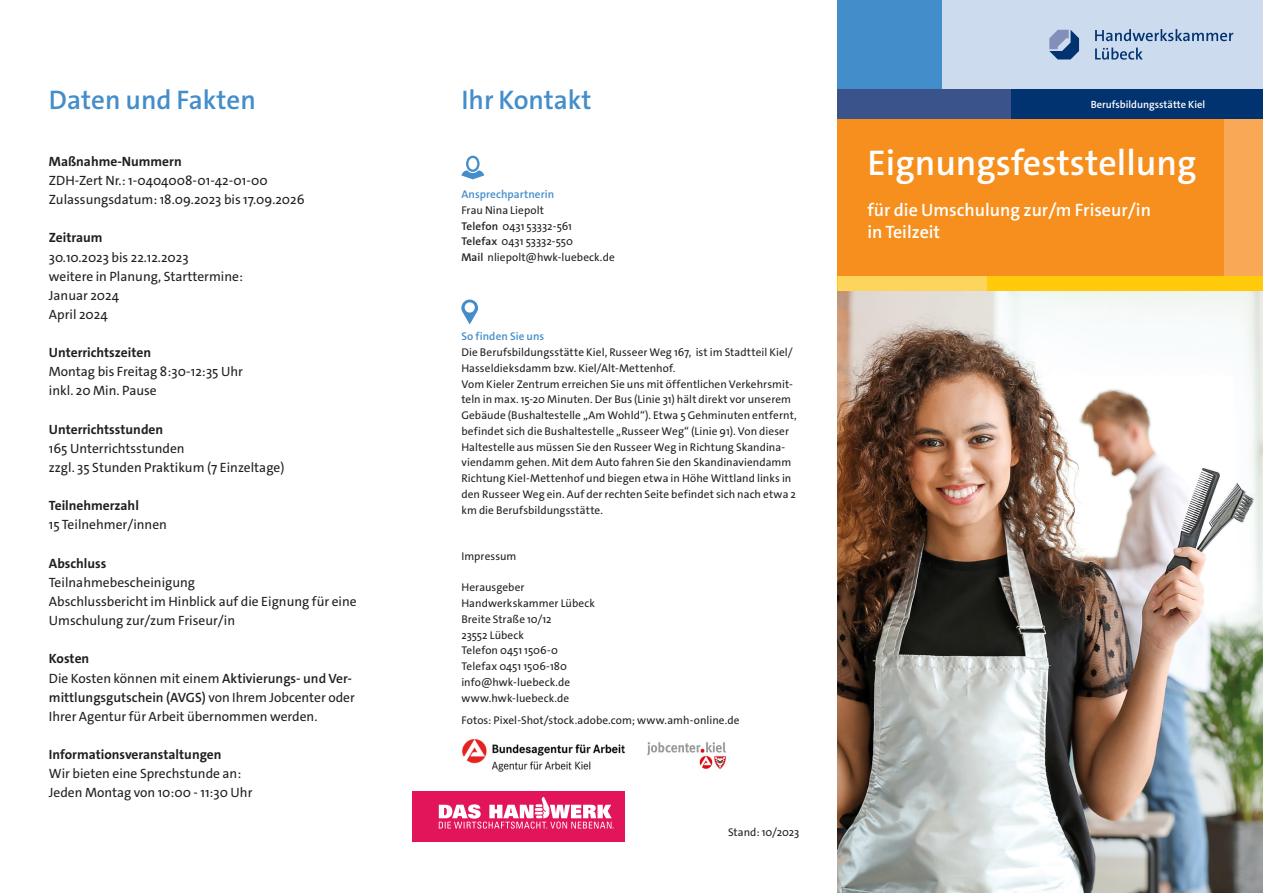
<style>
.page{position:relative;width:1263px;height:893px;background:#fff}
.page>*{position:absolute;margin:0;border:0;box-sizing:border-box;transform-origin:0 0}
.DIN_lang_Titel_24pt{font:600 36px "The Sans C4 s";color:#fff}
.DIN_lang_Überschrift_18pt{font:600 27px "The Sans C4 s";color:#448dcb}
.DIN_lang_Untertitel_12pt{font:600 18px "The Sans C4 s";color:#fff}
.DIN_lang_Fließtext_Flattersatz_9pt{font:13.5px/19.2px "The Sans C4 s";color:#231f20}
.DIN_lang_Überschrift_9pt{font:700 13.5px "The Sans C4 s";color:#231f20}
.DIN_lang_Marginaltext_7_5pt{font:11.25px/15.8px "The Sans C4 s";letter-spacing:.005em;color:#231f20}
.DIN_lang_Marginaltext_7_5pt-2{font:600 11.25px "The Sans C4 s";letter-spacing:.01em;color:#448dcb}
.DIN_lang_Akademie_Bezeichnung{font:600 10.5px "The Sans C4 s";color:#fff}
.s1{font-weight:600}
</style>
<div class="page">
<div style="left:838px;top:119px;width:425px;height:158px;background:#f68f1e"></div>
<div style="left:838px;top:0;width:425px;height:89px;background:#cddbef"></div>
<div style="left:1225px;top:119px;width:38px;height:158px;background:#f9a855"></div>
<img style="left:838px;top:291px;width:425px;height:602px">
<div style="left:838px;top:0;width:104px;height:89px;background:#448dcb"></div>
<div style="left:838px;top:276px;width:425px;height:15px;background:#feca0a"></div>
<div style="left:838px;top:89px;width:425px;height:30px;background:#013371"></div>
<div style="left:838px;top:89px;width:173px;height:30px;background:#3a548b"></div>
<div style="left:838px;top:276px;width:148px;height:15px;background:#fed55c"></div>
<svg style="left:1049px;top:29px;width:184px;height:31px"></svg>
<div style="left:412px;top:791px;width:213px;height:51px;background:#e3155a"></div>
<svg style="left:439px;top:797px;width:174px;height:32px"></svg>
<svg style="left:461px;top:156px;width:23px;height:23px"></svg>
<svg style="left:461px;top:300px;width:17px;height:24px"></svg>
<img style="left:462px;top:739px;width:163px;height:33px">
<img style="left:647px;top:742px;width:80px;height:27px">
<p class="DIN_lang_Überschrift_18pt" style="left:49px;top:83px;width:208px">Daten und Fakten</p>
<p class="DIN_lang_Überschrift_9pt" style="left:49px;top:153px;width:134px">Maßnahme-Nummern</p>
<p class="DIN_lang_Fließtext_Flattersatz_9pt" style="left:49px;top:171px;width:220px">ZDH-Zert Nr.: 1-0404008-01-42-01-00</p>
<p class="DIN_lang_Fließtext_Flattersatz_9pt" style="left:49px;top:190px;width:257px">Zulassungsdatum: 18.09.2023 bis 17.09.2026</p>
<p class="DIN_lang_Überschrift_9pt" style="left:49px;top:229px;width:55px">Zeitraum</p>
<p class="DIN_lang_Fließtext_Flattersatz_9pt" style="left:49px;top:247px;width:141px">30.10.2023 bis 22.12.2023</p>
<p class="DIN_lang_Fließtext_Flattersatz_9pt" style="left:49px;top:267px;width:195px">weitere in Planung, Starttermine:<br>Januar 2024</p>
<p class="DIN_lang_Fließtext_Flattersatz_9pt" style="left:49px;top:305px;width:60px">April 2024</p>
<p class="DIN_lang_Überschrift_9pt" style="left:49px;top:344px;width:104px">Unterrichtszeiten</p>
<p class="DIN_lang_Fließtext_Flattersatz_9pt" style="left:49px;top:362px;width:196px">Montag bis Freitag 8:30-12:35 Uhr</p>
<p class="DIN_lang_Fließtext_Flattersatz_9pt" style="left:49px;top:381px;width:109px">inkl. 20 Min. Pause</p>
<p class="DIN_lang_Überschrift_9pt" style="left:49px;top:420px;width:116px">Unterrichtsstunden</p>
<p class="DIN_lang_Fließtext_Flattersatz_9pt" style="left:49px;top:439px;width:137px">165 Unterrichtsstunden</p>
<p class="DIN_lang_Fließtext_Flattersatz_9pt" style="left:49px;top:458px;width:237px">zzgl. 35 Stunden Praktikum (7 Einzeltage)</p>
<p class="DIN_lang_Überschrift_9pt" style="left:49px;top:497px;width:92px">Teilnehmerzahl</p>
<p class="DIN_lang_Fließtext_Flattersatz_9pt" style="left:49px;top:515px;width:120px">15 Teilnehmer/innen</p>
<p class="DIN_lang_Überschrift_9pt" style="left:49px;top:554px;width:59px">Abschluss</p>
<p class="DIN_lang_Fließtext_Flattersatz_9pt" style="left:49px;top:573px;width:148px">Teilnahmebescheinigung</p>
<p class="DIN_lang_Fließtext_Flattersatz_9pt" style="left:49px;top:592px;width:309px">Abschlussbericht im Hinblick auf die Eignung für eine<br>Umschulung zur/zum Friseur/in</p>
<p class="DIN_lang_Überschrift_9pt" style="left:49px;top:650px;width:42px">Kosten</p>
<p class="DIN_lang_Fließtext_Flattersatz_9pt" style="left:49px;top:668px;width:308px">Die Kosten können mit einem <span class="s1">Aktivierungs- und Ver&shy;mittlungsgutschein (AVGS)</span> von Ihrem Jobcenter oder<br>Ihrer Agentur für Arbeit übernommen werden.</p>
<p class="DIN_lang_Überschrift_9pt" style="left:49px;top:746px;width:174px">Informationsveranstaltungen</p>
<p class="DIN_lang_Fließtext_Flattersatz_9pt" style="left:49px;top:764px;width:194px">Wir bieten eine Sprechstunde an:</p>
<p class="DIN_lang_Fließtext_Flattersatz_9pt" style="left:49px;top:783px;width:205px">Jeden Montag von 10:00 - 11:30 Uhr</p>
<p class="DIN_lang_Überschrift_18pt" style="left:461px;top:83px;width:132px">Ihr Kontakt</p>
<p class="DIN_lang_Marginaltext_7_5pt-2" style="left:461px;top:187px;width:94px">Ansprechpartnerin</p>
<p class="DIN_lang_Marginaltext_7_5pt" style="left:461px;top:202px;width:84px">Frau Nina Liepolt</p>
<p class="DIN_lang_Marginaltext_7_5pt" style="left:461px;top:218px;width:112px"><span class="s1">Telefon</span> 0431 53332-561</p>
<p class="DIN_lang_Marginaltext_7_5pt" style="left:461px;top:234px;width:113px"><span class="s1">Telefax</span> 0431 53332-550</p>
<p class="DIN_lang_Marginaltext_7_5pt" style="left:461px;top:249px;width:155px"><span class="s1">Mail</span> nliepolt@hwk-luebeck.de</p>
<p class="DIN_lang_Marginaltext_7_5pt-2" style="left:461px;top:329px;width:84px">So finden Sie uns</p>
<p class="DIN_lang_Marginaltext_7_5pt" style="left:461px;top:345px;width:333px">Die Berufsbildungsstätte Kiel, Russeer Weg 167, ist im Stadtteil Kiel/<br>Hasseldieksdamm bzw. Kiel/Alt-Mettenhof.</p>
<p class="DIN_lang_Marginaltext_7_5pt" style="left:461px;top:376px;width:337px">Vom Kieler Zentrum erreichen Sie uns mit öffentlichen Verkehrsmit&shy;teln in max. 15-20 Minuten. Der Bus (Linie 31) hält direkt vor unserem Gebäude (Bushaltestelle „Am Wohld“). Etwa 5 Gehminuten entfernt, befindet sich die Bushaltestelle „Russeer Weg“ (Linie 91). Von dieser Haltestelle aus müssen Sie den Russeer Weg in Richtung Skandina&shy;viendamm gehen. Mit dem Auto fahren Sie den Skandinaviendamm Richtung Kiel-Mettenhof und biegen etwa in Höhe Wittland links in den Russeer Weg ein. Auf der rechten Seite befindet sich nach etwa 2 km die Berufsbildungsstätte.</p>
<p class="DIN_lang_Marginaltext_7_5pt" style="left:461px;top:548px;width:57px">Impressum</p>
<p class="DIN_lang_Marginaltext_7_5pt" style="left:461px;top:580px;width:65px">Herausgeber</p>
<p class="DIN_lang_Marginaltext_7_5pt" style="left:461px;top:595px;width:135px">Handwerkskammer Lübeck</p>
<p class="DIN_lang_Marginaltext_7_5pt" style="left:461px;top:611px;width:92px">Breite Straße 10/12</p>
<p class="DIN_lang_Marginaltext_7_5pt" style="left:461px;top:627px;width:64px">23552 Lübeck</p>
<p class="DIN_lang_Marginaltext_7_5pt" style="left:461px;top:643px;width:98px">Telefon 0451 1506-0</p>
<p class="DIN_lang_Marginaltext_7_5pt" style="left:461px;top:658px;width:107px">Telefax 0451 1506-180</p>
<p class="DIN_lang_Marginaltext_7_5pt" style="left:461px;top:674px;width:110px">info@hwk-luebeck.de</p>
<p class="DIN_lang_Marginaltext_7_5pt" style="left:461px;top:690px;width:109px">www.hwk-luebeck.de</p>
<p class="DIN_lang_Marginaltext_7_5pt" style="left:461px;top:712px;width:280px">Fotos: Pixel-Shot/stock.adobe.com; www.amh-online.de</p>
<p class="DIN_lang_Marginaltext_7_5pt" style="left:728px;top:824px;width:73px">Stand: 10/2023</p>
<p class="DIN_lang_Akademie_Bezeichnung" style="left:1091px;top:98px;width:116px">Berufsbildungsstätte Kiel</p>
<p class="DIN_lang_Titel_24pt" style="left:867px;top:140px;width:330px">Eignungsfeststellung</p>
<p class="DIN_lang_Untertitel_12pt" style="left:867px;top:199px;width:285px">für die Umschulung zur/m Friseur/in</p>
<p class="DIN_lang_Untertitel_12pt" style="left:867px;top:220px;width:74px">in Teilzeit</p>
</div>
